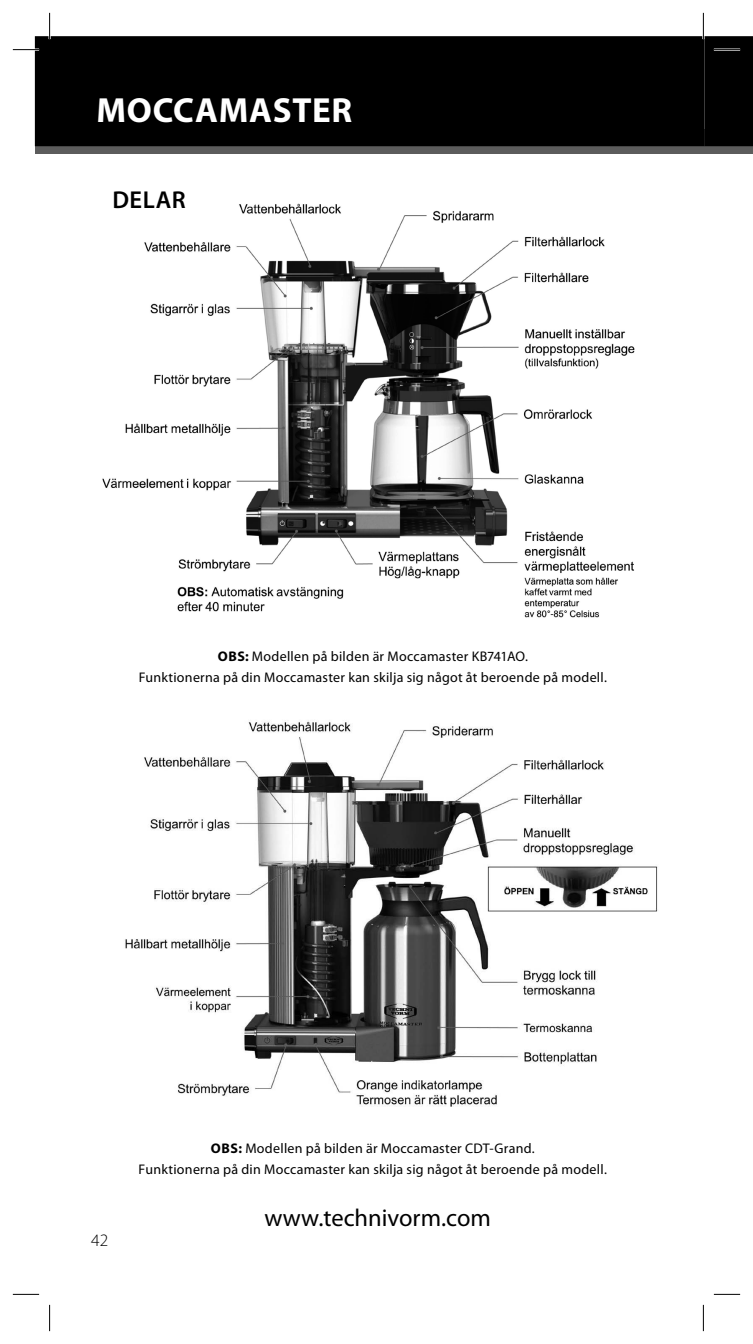
<style>
.page{position:relative;width:753px;height:1344px;background:#fff}
.page>*{position:absolute;margin:0;border:0;box-sizing:border-box;transform-origin:0 0}
.t1{font:700 35px "Myriad Pro";letter-spacing:.02em;color:#fff}
.t2{font:24.5px "Myriad Pro";color:#000}
.t3{font:600 24.5px "Myriad Pro";letter-spacing:.02em;color:#000}
.t4{font:300 17.5px "Myriad Pro";color:#000}
.t5{font:14px/21px "Myriad Pro";letter-spacing:.02em;color:#000;text-align:center}
.s1{font-weight:700}
</style>
<div class="page">
<div style="left:704px;top:129px;width:49px;height:25px;background:#5c5c5c"></div>
<div style="left:35px;top:129px;width:669px;height:25px;background:#5c5c5c"></div>
<div style="left:36px;top:37px;width:667px;height:108px;background:#000"></div>
<div style="left:35px;top:36px;width:669px;height:110px;border:2px solid #000"></div>
<img style="left:102px;top:203px;width:533px;height:415px">
<img style="left:125px;top:720px;width:533px;height:387px">
<hr style="left:13px;top:49px;width:26px;height:2px;background:#fff">
<hr style="left:49px;top:13px;width:2px;height:26px;background:#fff">
<hr style="left:702px;top:13px;width:2px;height:26px;background:#fff">
<svg style="left:13px;top:49px;width:26px;height:1px"></svg>
<svg style="left:13px;top:1294px;width:26px;height:1px"></svg>
<svg style="left:714px;top:1294px;width:26px;height:1px"></svg>
<svg style="left:49px;top:13px;width:1px;height:26px"></svg>
<svg style="left:49px;top:1304px;width:1px;height:27px"></svg>
<svg style="left:703px;top:13px;width:50px;height:133px"></svg>
<svg style="left:703px;top:1304px;width:1px;height:27px"></svg>
<p class="t1" style="left:97px;top:91px;width:257px">MOCCAMASTER</p>
<p class="t3" style="left:112px;top:186px;width:75px">DELAR</p>
<p class="t5" style="left:139px;top:646px;width:470px"><span class="s1">OBS:</span> Modellen på bilden är Moccamaster KB741AO.<br>Funktionerna på din Moccamaster kan skilja sig något åt beroende på modell.</p>
<p class="t5" style="left:139px;top:1137px;width:470px"><span class="s1">OBS:</span> Modellen på bilden är Moccamaster CDT-Grand.<br>Funktionerna på din Moccamaster kan skilja sig något åt beroende på modell.</p>
<p class="t4" style="left:91px;top:1230px;width:19px">42</p>
<p class="t2" style="left:265px;top:1204px;width:228px">www.technivorm.com</p>
</div>
